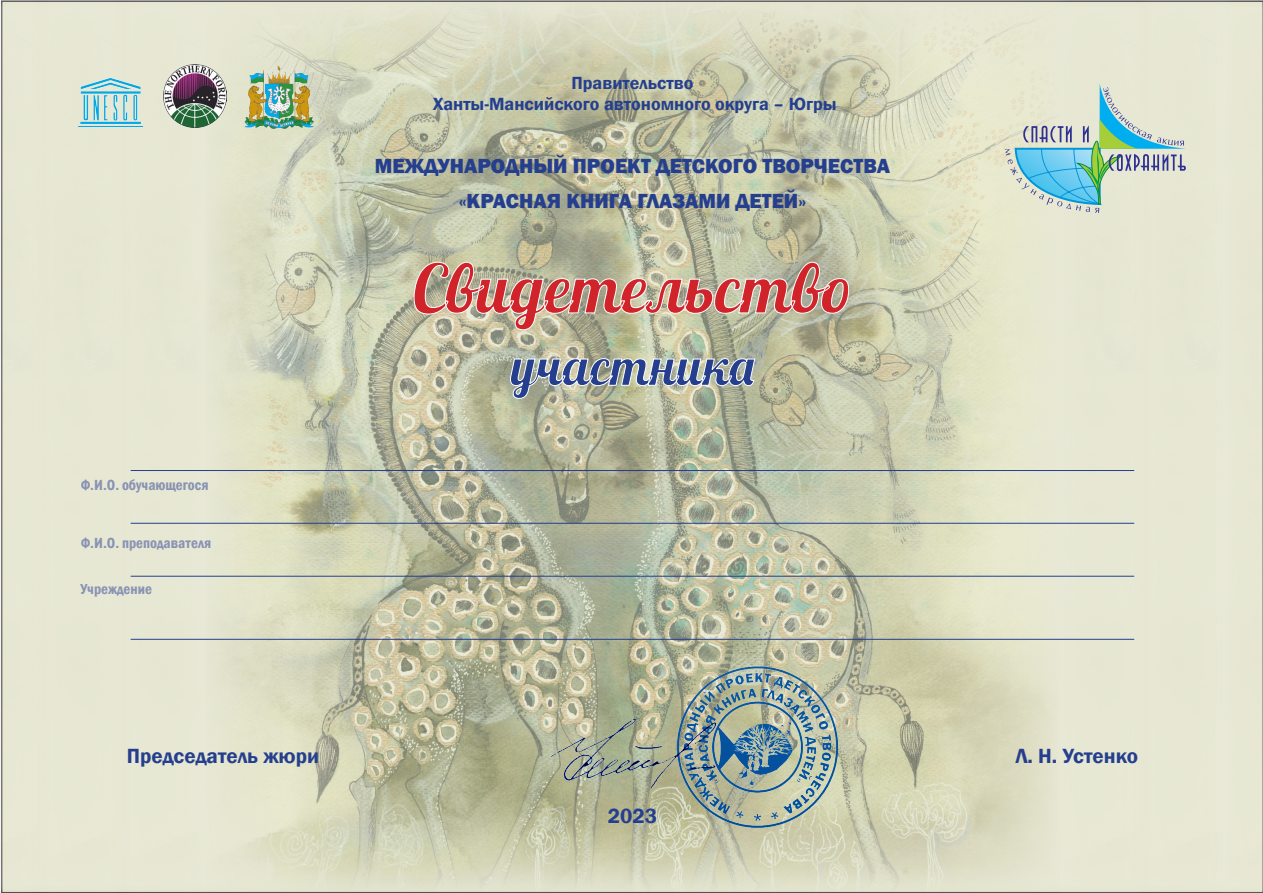
<style>
.page{position:relative;width:1263px;height:893px;background:#fff}
.page>*{position:absolute;margin:0;border:0;box-sizing:border-box;transform-origin:0 0}
.t1{font:67.5px "Lobster";color:#d1232a}
.t2{font:52.5px "Lobster";color:#253f8e}
.t3{font:600 21.15px "Franklin Gothic";color:#253f8e}
.t4{font:800 21px/34.5px "Franklin Gothic";color:#253f8e;text-align:center}
.t5{font:600 18.15px/21.8px "Franklin Gothic";color:#253f8e;text-align:center}
.t6{font:600 condensed 15.15px "Franklin Gothic";color:#3e5098}
</style>
<div class="page">
<img style="left:213px;top:0;width:838px;height:893px">
<svg style="left:413px;top:261px;width:436px;height:70px;background:#bbbca3"></svg>
<svg style="left:510px;top:358px;width:246px;height:41px;background:#bec1a9"></svg>
<img style="left:244px;top:65px;width:70px;height:64px">
<img style="left:550px;top:656px;width:295px;height:173px">
<div style="left:30px;top:0;width:101px;height:893px;background:#e7e7d4"></div>
<div style="left:112px;top:0;width:101px;height:893px;background:#e7e7d4"></div>
<div style="left:0;top:0;width:49px;height:893px;background:#e7e7d4"></div>
<div style="left:1051px;top:0;width:101px;height:893px;background:#e7e8d4"></div>
<div style="left:1133px;top:0;width:101px;height:893px;background:#e7e7d4"></div>
<div style="left:1213px;top:0;width:50px;height:893px;background:#e7e8d4"></div>
<svg style="left:1005px;top:84px;width:181px;height:129px"></svg>
<img style="left:163px;top:64px;width:63px;height:64px">
<img style="left:78px;top:78px;width:66px;height:49px">
<hr style="left:131px;top:470px;width:1003px;height:1px;background:#253f8e">
<hr style="left:131px;top:523px;width:1003px;height:1px;background:#253f8e">
<hr style="left:131px;top:576px;width:1003px;height:1px;background:#253f8e">
<hr style="left:131px;top:639px;width:1003px;height:1px;background:#253f8e">
<p class="t5" style="left:433px;top:72px;width:405px">Правительство<br>Ханты-Мансийского автономного округа – Югры</p>
<p class="t4" style="left:375px;top:149px;width:517px">МЕЖДУНАРОДНЫЙ ПРОЕКТ ДЕТСКОГО ТВОРЧЕСТВА «КРАСНАЯ КНИГА ГЛАЗАМИ ДЕТЕЙ»</p>
<p class="t6" style="left:81px;top:475px;width:130px">Ф.И.О. обучающегося</p>
<p class="t6" style="left:80px;top:533px;width:132px">Ф.И.О. преподавателя</p>
<p class="t6" style="left:81px;top:579px;width:73px">Учреждение</p>
<h1 class="t1" style="left:413px;top:245px;width:441px">Свидетельство</h1>
<h2 class="t2" style="left:511px;top:333px;width:246px">участника</h2>
<p class="t3" style="left:127px;top:743px;width:194px">Председатель жюри</p>
<p class="t3" style="left:1016px;top:743px;width:124px">Л. Н. Устенко</p>
<p class="t3" style="left:608px;top:803px;width:51px">2023</p>
</div>
